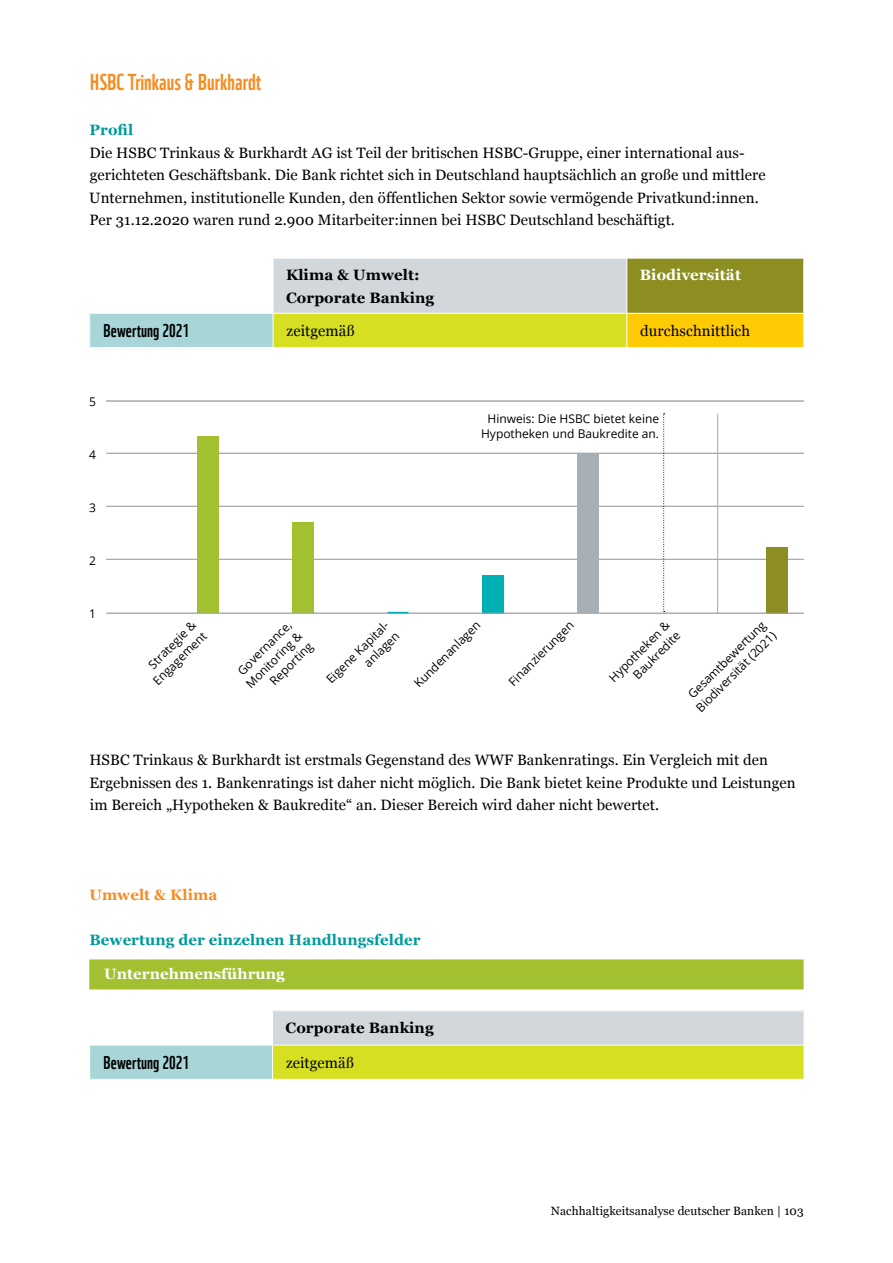
<style>
.page{position:relative;width:893px;height:1263px;background:#fff}
.page>*{position:absolute;margin:0;border:0;box-sizing:border-box;transform-origin:0 0}
.Heading_2{font:22.5px "WWF";letter-spacing:.005em;color:#f68b1f}
.t1{font:18px "WWF";letter-spacing:.005em;color:#000}
.Fließ_10_15{font:15px/22.5px "Georgia";letter-spacing:.005em;color:#000}
.Normal_Tab{font:700 15px/22.5px "Georgia";letter-spacing:.005em;color:#000}
.ZwiHead_bold{font:700 15px "Georgia";letter-spacing:.005em;color:#00999b}
.Normal_Tab-2{font:15px "Georgia";letter-spacing:.005em;color:#000}
.Head_unternehmensfüh{font:700 15px "Georgia";letter-spacing:.005em;color:#fff}
.Normal_Tab-3{font:700 15px "Georgia";letter-spacing:.005em;color:#fff}
.ZwiHead_bold-2{font:700 15px "Georgia";letter-spacing:.005em;color:#f68b1f}
.Infotext_Grafik{font:12px/15px "Open Sans";color:#000;text-align:right}
.t2{font:12px "Georgia";letter-spacing:.005em;color:#000}
.Normal_Tab-4{font:12px "Open Sans";color:#000}
</style>
<div class="page">
<div style="left:273px;top:258px;width:354px;height:55px;background:#d1d7db"></div>
<div style="left:627px;top:258px;width:177px;height:55px;background:#8c8e22"></div>
<div style="left:90px;top:313px;width:183px;height:34px;background:#a8d6d8"></div>
<div style="left:273px;top:313px;width:354px;height:34px;background:#d7df23"></div>
<div style="left:627px;top:313px;width:177px;height:34px;background:#ffcb05"></div>
<hr style="left:273px;top:258px;width:354px;height:1px;background:#fff">
<hr style="left:627px;top:258px;width:177px;height:1px;background:#fff">
<hr style="left:803px;top:259px;width:1px;height:54px;background:#fff">
<hr style="left:803px;top:314px;width:1px;height:33px;background:#fff">
<hr style="left:273px;top:314px;width:1px;height:33px;background:#fff">
<hr style="left:626px;top:314px;width:1px;height:33px;background:#fff">
<hr style="left:273px;top:259px;width:1px;height:54px;background:#fff">
<hr style="left:626px;top:259px;width:1px;height:54px;background:#fff">
<hr style="left:89px;top:313px;width:184px;height:1px;background:#fff">
<hr style="left:273px;top:313px;width:354px;height:1px;background:#fff">
<hr style="left:627px;top:313px;width:177px;height:1px;background:#fff">
<hr style="left:717px;top:414px;width:1px;height:199px;background:#a7a9ac">
<hr style="left:106px;top:401px;width:698px;height:1px;background:#a7a9ac">
<hr style="left:106px;top:453px;width:698px;height:1px;background:#a7a9ac">
<hr style="left:106px;top:506px;width:698px;height:1px;background:#a7a9ac">
<hr style="left:106px;top:559px;width:698px;height:1px;background:#a7a9ac">
<div style="left:766px;top:547px;width:22px;height:66px;background:#8c8e22"></div>
<div style="left:198px;top:436px;width:21px;height:177px;background:#a2c02f"></div>
<div style="left:293px;top:522px;width:21px;height:91px;background:#a2c02f"></div>
<div style="left:482px;top:575px;width:21px;height:38px;background:#00b0b5"></div>
<div style="left:577px;top:455px;width:21px;height:158px;background:#a6afb3"></div>
<hr style="left:106px;top:613px;width:698px;height:1px;background:#a7a9ac">
<svg style="left:387px;top:612px;width:21px;height:1px"></svg>
<svg style="left:663px;top:413px;width:2px;height:199px"></svg>
<div style="left:89px;top:959px;width:715px;height:30px;background:#a2c02f"></div>
<div style="left:273px;top:1011px;width:531px;height:34px;background:#d1d7db"></div>
<div style="left:90px;top:1045px;width:183px;height:34px;background:#a8d6d8"></div>
<div style="left:273px;top:1045px;width:531px;height:34px;background:#d7df23"></div>
<hr style="left:272px;top:1045px;width:1px;height:34px;background:#fff">
<hr style="left:89px;top:1045px;width:184px;height:1px;background:#fff">
<hr style="left:273px;top:1045px;width:531px;height:1px;background:#fff">
<p class="Heading_2" style="left:90px;top:64px;width:173px">HSBC Trinkaus &amp; Burkhardt</p>
<p class="ZwiHead_bold" style="left:90px;top:119px;width:45px">Profil</p>
<p class="Fließ_10_15" style="left:89px;top:140px;width:678px">Die HSBC Trinkaus &amp; Burkhardt AG ist Teil der britischen HSBC-Gruppe, einer international aus&shy;gerichteten Geschäftsbank. Die Bank richtet sich in Deutschland hauptsächlich an große und mittlere Unter-nehmen, institutionelle Kunden, den öffentlichen Sektor sowie vermögende Privatkund:innen.<br>Per 31.12.2020 waren rund 2.900 Mitarbeiter:innen bei HSBC Deutschland beschäftigt.</p>
<p class="Normal_Tab" style="left:286px;top:263px;width:150px">Klima &amp; Umwelt:<br>Corporate Banking</p>
<p class="Normal_Tab-3" style="left:640px;top:264px;width:103px">Biodiversität</p>
<p class="t1" style="left:104px;top:316px;width:87px">Bewertung 2021</p>
<p class="Normal_Tab-2" style="left:287px;top:320px;width:69px">zeitgemäß</p>
<p class="Normal_Tab-2" style="left:640px;top:320px;width:111px">durchschnittlich</p>
<p class="Normal_Tab-4" style="left:89px;top:394px;width:8px">5</p>
<p class="Normal_Tab-4" style="left:89px;top:447px;width:8px">4</p>
<p class="Normal_Tab-4" style="left:89px;top:499px;width:8px">3</p>
<p class="Normal_Tab-4" style="left:89px;top:552px;width:8px">2</p>
<p class="Normal_Tab-4" style="left:89px;top:605px;width:8px">1</p>
<p class="Infotext_Grafik" style="left:481px;top:410px;width:180px;text-align:center">Hinweis: Die HSBC bietet keine<br>Hypotheken und Baukredite an.</p>
<p class="Infotext_Grafik" style="left:139px;top:667px;width:72px;rotate:-45deg">Strategie &amp;<br>Engagement</p>
<p class="Infotext_Grafik" style="left:232px;top:669px;width:75px;rotate:-45deg">Governance,<br>Monitoring &amp;<br>Reporting</p>
<p class="Infotext_Grafik" style="left:323px;top:676px;width:86px;rotate:-45deg">Eigene Kapital&shy;anlagen</p>
<p class="Infotext_Grafik" style="left:411px;top:679px;width:89px;rotate:-45deg">Kundenanlagen</p>
<p class="Infotext_Grafik" style="left:505px;top:678px;width:88px;rotate:-45deg">Finanzierungen</p>
<p class="Infotext_Grafik" style="left:605px;top:674px;width:82px;rotate:-45deg">Hypotheken &amp;<br>Baukredite</p>
<p class="Infotext_Grafik" style="left:682px;top:693px;width:109px;text-align:center;rotate:-45deg">Gesamtbewertung<br>Biodiversität (2021)</p>
<p class="Fließ_10_15" style="left:89px;top:748px;width:708px">HSBC Trinkaus &amp; Burkhardt ist erstmals Gegenstand des WWF Bankenratings. Ein Vergleich mit den<br>Ergebnissen des 1. Bankenratings ist daher nicht möglich. Die Bank bietet keine Produkte und Leistungen im Bereich „Hypotheken &amp; Baukredite“ an. Dieser Bereich wird daher nicht bewertet.</p>
<p class="ZwiHead_bold-2" style="left:89px;top:884px;width:129px">Umwelt &amp; Klima</p>
<p class="ZwiHead_bold" style="left:90px;top:929px;width:333px">Bewertung der einzelnen Handlungsfelder</p>
<p class="Head_unternehmensfüh" style="left:104px;top:962px;width:182px">Unternehmensführung</p>
<p class="Normal_Tab" style="left:286px;top:1015px;width:150px">Corporate Banking</p>
<p class="t1" style="left:104px;top:1048px;width:87px">Bewertung 2021</p>
<p class="Normal_Tab-2" style="left:286px;top:1052px;width:69px">zeitgemäß</p>
<p class="t2" style="left:551px;top:1202px;width:254px">Nachhaltigkeitsanalyse deutscher Banken | 103</p>
</div>
